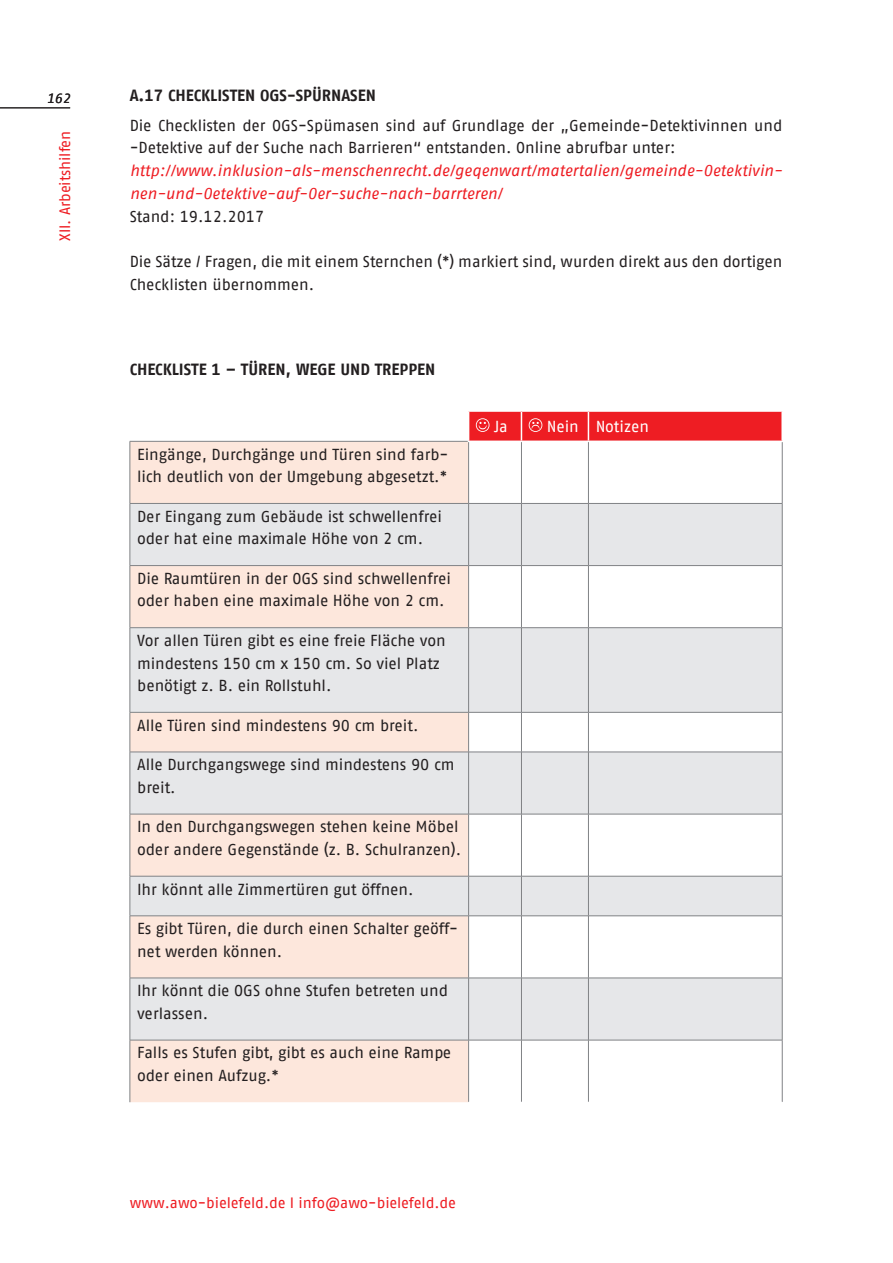
<style>
.page{position:relative;width:893px;height:1263px;background:#fff}
.page>*{position:absolute;margin:0;border:0;box-sizing:border-box;transform-origin:0 0}
.t1{font:700 16.2px "AWO Fago Office";color:#231f20}
.t2{font:15.9px/22.5px "AWO Fago Office";color:#231f20}
.t3{font:italic 15.9px/22.8px "AWO Fago Office";letter-spacing:-.005em;color:#ee1d23}
.t4{font:15.9px "AWO Fago Office";letter-spacing:-.005em;color:#fff}
.t5{font:15px "AWO Fago Office";letter-spacing:-.01em;color:#ee1d23}
.t6{font:italic 13.5px "AWO Fago Office";color:#231f20}
</style>
<div class="page">
<hr style="left:0;top:108px;width:70px;height:1px;background:#231f20">
<div style="left:131px;top:442px;width:337px;height:660px;background:#fde7dc"></div>
<svg style="left:131px;top:504px;width:651px;height:536px;fill:#e6e7e9"></svg>
<hr style="left:521px;top:442px;width:1px;height:61px;background:#808285">
<hr style="left:588px;top:442px;width:1px;height:61px;background:#808285">
<hr style="left:521px;top:504px;width:1px;height:61px;background:#808285">
<hr style="left:588px;top:504px;width:1px;height:61px;background:#808285">
<hr style="left:521px;top:566px;width:1px;height:61px;background:#808285">
<hr style="left:588px;top:566px;width:1px;height:61px;background:#808285">
<hr style="left:521px;top:628px;width:1px;height:84px;background:#808285">
<hr style="left:588px;top:628px;width:1px;height:84px;background:#808285">
<hr style="left:521px;top:712px;width:1px;height:40px;background:#808285">
<hr style="left:588px;top:712px;width:1px;height:40px;background:#808285">
<hr style="left:521px;top:752px;width:1px;height:62px;background:#808285">
<hr style="left:588px;top:752px;width:1px;height:62px;background:#808285">
<hr style="left:521px;top:814px;width:1px;height:62px;background:#808285">
<hr style="left:588px;top:814px;width:1px;height:62px;background:#808285">
<hr style="left:521px;top:876px;width:1px;height:40px;background:#808285">
<hr style="left:588px;top:876px;width:1px;height:40px;background:#808285">
<hr style="left:521px;top:916px;width:1px;height:62px;background:#808285">
<hr style="left:588px;top:916px;width:1px;height:62px;background:#808285">
<hr style="left:521px;top:978px;width:1px;height:62px;background:#808285">
<hr style="left:588px;top:978px;width:1px;height:62px;background:#808285">
<hr style="left:521px;top:1040px;width:1px;height:62px;background:#808285">
<hr style="left:588px;top:1040px;width:1px;height:62px;background:#808285">
<hr style="left:782px;top:442px;width:1px;height:61px;background:#808285">
<hr style="left:782px;top:566px;width:1px;height:61px;background:#808285">
<hr style="left:782px;top:712px;width:1px;height:40px;background:#808285">
<hr style="left:782px;top:814px;width:1px;height:62px;background:#808285">
<hr style="left:782px;top:916px;width:1px;height:62px;background:#808285">
<hr style="left:782px;top:1040px;width:1px;height:62px;background:#808285">
<hr style="left:130px;top:441px;width:1px;height:62px;background:#808285">
<hr style="left:468px;top:442px;width:1px;height:61px;background:#808285">
<hr style="left:130px;top:566px;width:1px;height:61px;background:#808285">
<hr style="left:468px;top:566px;width:1px;height:61px;background:#808285">
<hr style="left:468px;top:628px;width:1px;height:84px;background:#808285">
<hr style="left:130px;top:712px;width:1px;height:40px;background:#808285">
<hr style="left:468px;top:712px;width:1px;height:40px;background:#808285">
<hr style="left:468px;top:752px;width:1px;height:62px;background:#808285">
<hr style="left:130px;top:814px;width:1px;height:62px;background:#808285">
<hr style="left:468px;top:814px;width:1px;height:62px;background:#808285">
<hr style="left:468px;top:876px;width:1px;height:40px;background:#808285">
<hr style="left:130px;top:916px;width:1px;height:62px;background:#808285">
<hr style="left:468px;top:916px;width:1px;height:62px;background:#808285">
<hr style="left:468px;top:978px;width:1px;height:62px;background:#808285">
<hr style="left:130px;top:1040px;width:1px;height:62px;background:#808285">
<hr style="left:468px;top:1040px;width:1px;height:62px;background:#808285">
<hr style="left:130px;top:441px;width:338px;height:1px;background:#808285">
<hr style="left:468px;top:504px;width:1px;height:61px;background:#808285">
<hr style="left:130px;top:503px;width:339px;height:1px;background:#808285">
<hr style="left:130px;top:504px;width:1px;height:61px;background:#808285">
<hr style="left:469px;top:503px;width:52px;height:1px;background:#808285">
<hr style="left:521px;top:503px;width:67px;height:1px;background:#808285">
<hr style="left:588px;top:503px;width:194px;height:1px;background:#808285">
<hr style="left:782px;top:504px;width:1px;height:61px;background:#808285">
<hr style="left:130px;top:565px;width:339px;height:1px;background:#808285">
<hr style="left:469px;top:565px;width:52px;height:1px;background:#808285">
<hr style="left:521px;top:565px;width:67px;height:1px;background:#808285">
<hr style="left:588px;top:565px;width:194px;height:1px;background:#808285">
<hr style="left:130px;top:627px;width:339px;height:1px;background:#808285">
<hr style="left:130px;top:628px;width:1px;height:84px;background:#808285">
<hr style="left:469px;top:627px;width:52px;height:1px;background:#808285">
<hr style="left:521px;top:627px;width:67px;height:1px;background:#808285">
<hr style="left:588px;top:627px;width:194px;height:1px;background:#808285">
<hr style="left:782px;top:628px;width:1px;height:84px;background:#808285">
<hr style="left:130px;top:712px;width:339px;height:1px;background:#808285">
<hr style="left:469px;top:712px;width:52px;height:1px;background:#808285">
<hr style="left:521px;top:712px;width:67px;height:1px;background:#808285">
<hr style="left:588px;top:712px;width:194px;height:1px;background:#808285">
<hr style="left:130px;top:752px;width:339px;height:1px;background:#808285">
<hr style="left:130px;top:752px;width:1px;height:62px;background:#808285">
<hr style="left:469px;top:752px;width:52px;height:1px;background:#808285">
<hr style="left:521px;top:752px;width:67px;height:1px;background:#808285">
<hr style="left:588px;top:752px;width:194px;height:1px;background:#808285">
<hr style="left:782px;top:752px;width:1px;height:62px;background:#808285">
<hr style="left:130px;top:814px;width:339px;height:1px;background:#808285">
<hr style="left:469px;top:814px;width:52px;height:1px;background:#808285">
<hr style="left:521px;top:814px;width:67px;height:1px;background:#808285">
<hr style="left:588px;top:814px;width:194px;height:1px;background:#808285">
<hr style="left:130px;top:876px;width:339px;height:1px;background:#808285">
<hr style="left:130px;top:876px;width:1px;height:40px;background:#808285">
<hr style="left:469px;top:876px;width:52px;height:1px;background:#808285">
<hr style="left:521px;top:876px;width:67px;height:1px;background:#808285">
<hr style="left:588px;top:876px;width:194px;height:1px;background:#808285">
<hr style="left:782px;top:876px;width:1px;height:40px;background:#808285">
<hr style="left:130px;top:915px;width:339px;height:1px;background:#808285">
<hr style="left:469px;top:915px;width:52px;height:1px;background:#808285">
<hr style="left:521px;top:915px;width:67px;height:1px;background:#808285">
<hr style="left:588px;top:915px;width:194px;height:1px;background:#808285">
<hr style="left:130px;top:978px;width:339px;height:1px;background:#808285">
<hr style="left:130px;top:978px;width:1px;height:62px;background:#808285">
<hr style="left:469px;top:978px;width:52px;height:1px;background:#808285">
<hr style="left:521px;top:978px;width:67px;height:1px;background:#808285">
<hr style="left:588px;top:978px;width:194px;height:1px;background:#808285">
<hr style="left:782px;top:978px;width:1px;height:62px;background:#808285">
<hr style="left:130px;top:1040px;width:339px;height:1px;background:#808285">
<hr style="left:469px;top:1040px;width:52px;height:1px;background:#808285">
<hr style="left:521px;top:1040px;width:67px;height:1px;background:#808285">
<hr style="left:588px;top:1040px;width:194px;height:1px;background:#808285">
<svg style="left:468px;top:411px;width:314px;height:30px;background:#ef2c31"></svg>
<p class="t6" style="left:47px;top:91px;width:25px">162</p>
<p class="t5" style="left:56px;top:241px;width:112px;rotate:-90deg">XII. Arbeitshilfen</p>
<p class="t1" style="left:130px;top:86px;width:248px">A.17 CHECKLISTEN OGS-SPÜRNASEN</p>
<p class="t2" style="left:130px;top:114px;width:654px">Die Checklisten der OGS-Spümasen sind auf Grundlage der „Gemeinde-Detektivinnen und -Detektive auf der Suche nach Barrieren“ entstanden. Online abrufbar unter:</p>
<p class="t3" style="left:130px;top:159px;width:654px">http://www.inklusion-als-menschenrecht.de/geqenwart/matertalien/gemeinde-0etektivin&shy;nen-und-0etektive-auf-0er-suche-nach-barrteren/</p>
<p class="t2" style="left:130px;top:205px;width:136px">Stand: 19.12.2017</p>
<p class="t2" style="left:130px;top:250px;width:654px">Die Sätze / Fragen, die mit einem Sternchen (*) markiert sind, wurden direkt aus den dortigen<br>Checklisten übernommen.</p>
<p class="t1" style="left:130px;top:360px;width:307px">CHECKLISTE 1 – TÜREN, WEGE UND TREPPEN</p>
<p class="t2" style="left:137px;top:443px;width:313px">Eingänge, Durchgänge und Türen sind farb&shy;lich deutlich von der Umgebung abgesetzt.*</p>
<p class="t2" style="left:137px;top:505px;width:306px">Der Eingang zum Gebäude ist schwellenfrei oder hat eine maximale Höhe von 2 cm.</p>
<p class="t2" style="left:137px;top:567px;width:315px">Die Raumtüren in der OGS sind schwellenfrei oder haben eine maximale Höhe von 2 cm.</p>
<p class="t2" style="left:137px;top:629px;width:310px">Vor allen Türen gibt es eine freie Fläche von mindestens 150 cm x 150 cm. So viel Platz benötigt z. B. ein Rollstuhl.</p>
<p class="t2" style="left:137px;top:714px;width:283px">Alle Türen sind mindestens 90 cm breit.</p>
<p class="t2" style="left:137px;top:753px;width:319px">Alle Durchgangswege sind mindestens 90 cm breit.</p>
<p class="t2" style="left:137px;top:815px;width:326px">In den Durchgangswegen stehen keine Möbel oder andere Gegenstände (z. B. Schulranzen).</p>
<p class="t2" style="left:137px;top:878px;width:278px">Ihr könnt alle Zimmertüren gut öffnen.</p>
<p class="t2" style="left:137px;top:917px;width:323px">Es gibt Türen, die durch einen Schalter geöff&shy;net werden können.</p>
<p class="t2" style="left:137px;top:979px;width:313px">Ihr könnt die OGS ohne Stufen betreten und verlassen.</p>
<p class="t2" style="left:137px;top:1041px;width:316px">Falls es Stufen gibt, gibt es auch eine Rampe oder einen Aufzug.*</p>
<p class="t4" style="left:494px;top:417px;width:15px">Ja</p>
<p class="t4" style="left:547px;top:417px;width:104px">Nein Notizen</p>
<p class="t5" style="left:130px;top:1195px;width:328px">www.awo-bielefeld.de I info@awo-bielefeld.de</p>
</div>
